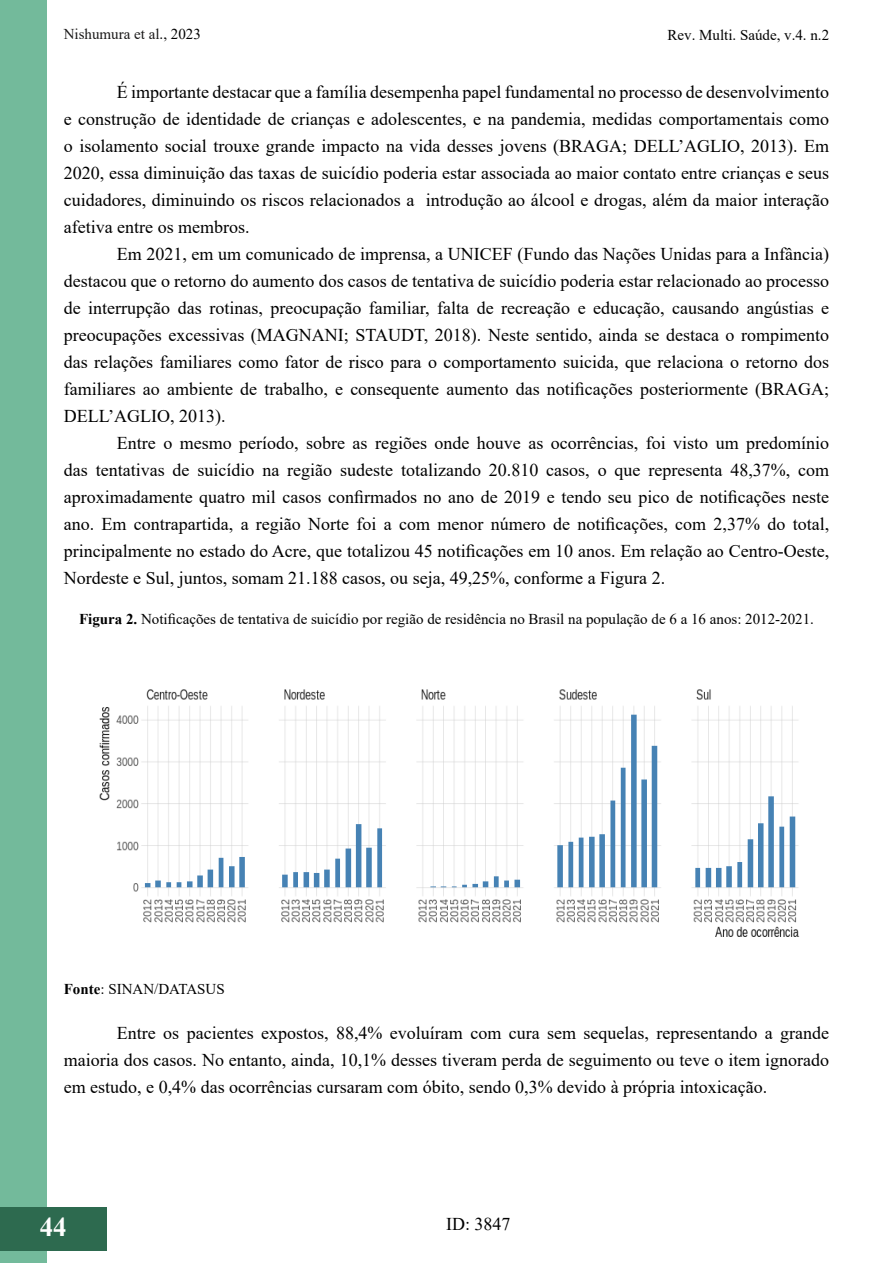
<style>
.page{position:relative;width:893px;height:1263px;background:#fff}
.page>*{position:absolute;margin:0;border:0;box-sizing:border-box;transform-origin:0 0}
.t1{font:700 27px "Times New Roman";color:#fff}
.t2{font:18px/27px "Times New Roman";color:#000;text-align:justify}
.t3{font:15px "Times New Roman";color:#000}
.t4{font:15px "Times New Roman";color:#181717}
.s1{color:#000}
.s2{font-weight:700}
</style>
<div class="page">
<div style="left:0;top:0;width:47px;height:1262px;background:#73ba9b"></div>
<hr style="left:892px;top:1207px;width:1px;height:43px;background:#2d6a4f">
<div style="left:0;top:1207px;width:106px;height:43px;background:#2d6a4f"></div>
<img style="left:99px;top:689px;width:701px;height:248px">
<p class="t4" style="left:64px;top:24px;width:139px">Nishumura et al<span class="s1">., 2023</span></p>
<p class="t3" style="left:667px;top:24px;width:163px">Rev. Multi. Saúde, v.4. n.2</p>
<p class="t2" style="left:64px;top:77px;width:767px;text-indent:53px">É importante destacar que a família desempenha papel fundamental no processo de desenvolvimento e construção de identidade de crianças e adolescentes, e na pandemia, medidas comportamentais como o isolamento social trouxe grande impacto na vida desses jovens (BRAGA; DELL’AGLIO, 2013). Em 2020, essa diminuição das taxas de suicídio poderia estar associada ao maior contato entre crianças e seus cuidadores, diminuindo os riscos relacionados a introdução ao álcool e drogas, além da maior interação afetiva entre os membros.</p>
<p class="t2" style="left:64px;top:239px;width:767px;text-indent:53px">Em 2021, em um comunicado de imprensa, a UNICEF (Fundo das Nações Unidas para a Infância) destacou que o retorno do aumento dos casos de tentativa de suicídio poderia estar relacionado ao processo de interrupção das rotinas, preocupação familiar, falta de recreação e educação, causando angústias e preocupações excessivas (MAGNANI; STAUDT, 2018). Neste sentido, ainda se destaca o rompimento das relações familiares como fator de risco para o comportamento suicida, que relaciona o retorno dos familiares ao ambiente de trabalho, e consequente aumento das notificações posteriormente (BRAGA; DELL’AGLIO, 2013).</p>
<p class="t2" style="left:64px;top:428px;width:767px;text-indent:53px">Entre o mesmo período, sobre as regiões onde houve as ocorrências, foi visto um predomínio das tentativas de suicídio na região sudeste totalizando 20.810 casos, o que representa 48,37%, com aproximadamente quatro mil casos confirmados no ano de 2019 e tendo seu pico de notificações neste ano. Em contrapartida, a região Norte foi a com menor número de notificações, com 2,37% do total, principalmente no estado do Acre, que totalizou 45 notificações em 10 anos. Em relação ao Centro-Oeste, Nordeste e Sul, juntos, somam 21.188 casos, ou seja, 49,25%, conforme a Figura 2.</p>
<p class="t3" style="left:79px;top:608px;width:736px"><span class="s2">Figura 2.</span> Notificações de tentativa de suicídio por região de residência no Brasil na população de 6 a 16 anos: 2012-2021.</p>
<p class="t3" style="left:64px;top:978px;width:162px"><span class="s2">Fonte</span>: SINAN/DATASUS</p>
<p class="t2" style="left:64px;top:1019px;width:767px;text-indent:53px">Entre os pacientes expostos, 88,4% evoluíram com cura sem sequelas, representando a grande maioria dos casos. No entanto, ainda, 10,1% desses tiveram perda de seguimento ou teve o item ignorado em estudo, e 0,4% das ocorrências cursaram com óbito, sendo 0,3% devido à própria intoxicação.</p>
<h1 class="t1" style="left:40px;top:1207px;width:28px">44</h1>
<p class="t2" style="left:446px;top:1210px;width:66px">ID: 3847</p>
</div>
